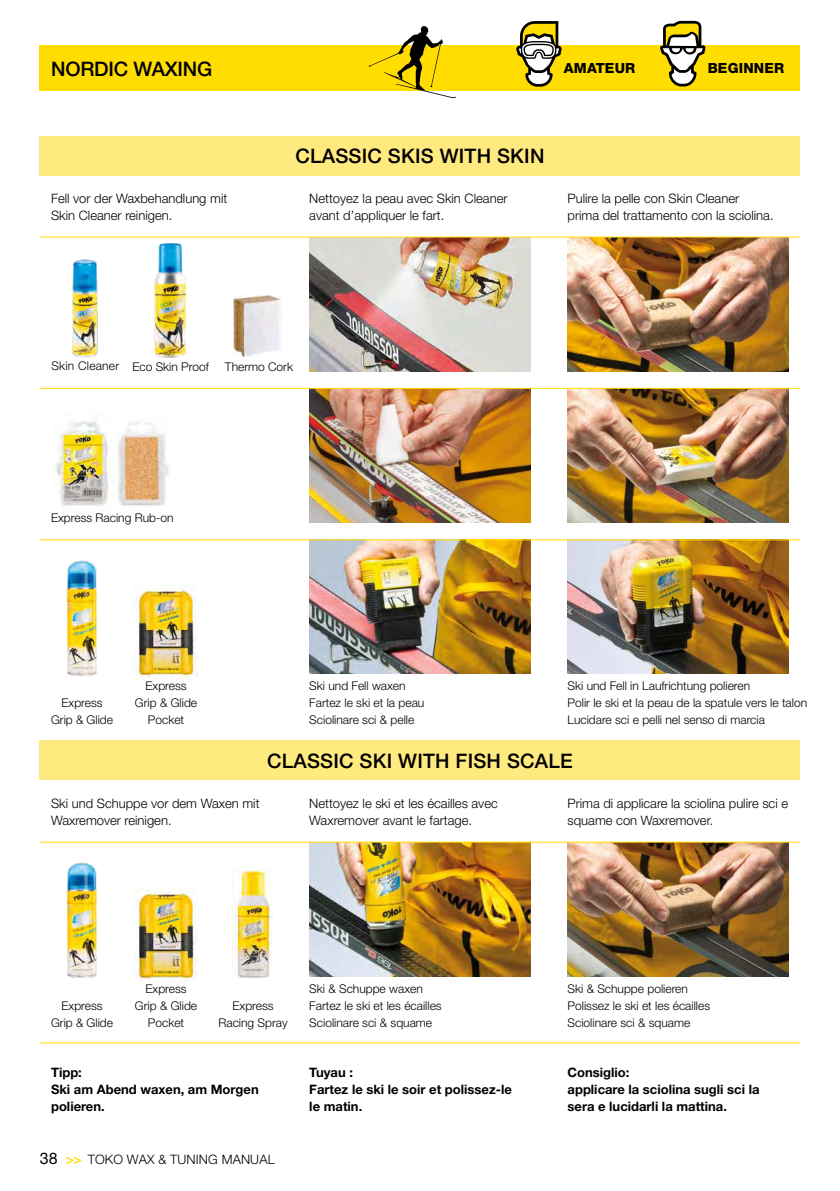
<style>
.page{position:relative;width:840px;height:1191px;background:#fff}
.page>*{position:absolute;margin:0;border:0;box-sizing:border-box;transform-origin:0 0}
.t1{font:500 20px "Helvetica Neue LT";letter-spacing:.01em;color:#000}
.t2{font:500 20px "Helvetica Neue LT";letter-spacing:-.01em;color:#000}
.t3{font:800 14px "Helvetica Neue LT";letter-spacing:.01em;color:#000}
.t4{font:300 13px/16.8px "Helvetica Neue LT";color:#000}
.t5{font:700 13px/16.8px "Helvetica Neue LT";color:#000}
.t6{font:300 12px/16.8px "Helvetica Neue LT";color:#000;text-align:center}
.t7{font:300 12px "Helvetica Neue LT";letter-spacing:.02em;color:#000}
.s1{font-weight:400;font-size:16px}
.s2{font-weight:500;font-size:14px;color:#fd0}
</style>
<div class="page">
<hr style="left:839px;top:0;width:1px;height:1190px;background:#fff8d9">
<img style="left:54px;top:412px;width:57px;height:94px">
<img style="left:117px;top:422px;width:52px;height:84px">
<div style="left:40px;top:136px;width:759px;height:39px;background:#ffea7f"></div>
<div style="left:40px;top:740px;width:759px;height:40px;background:#ffea7f"></div>
<img style="left:309px;top:237px;width:221px;height:134px">
<img style="left:567px;top:237px;width:221px;height:134px">
<img style="left:567px;top:389px;width:221px;height:133px">
<img style="left:567px;top:540px;width:221px;height:133px">
<img style="left:567px;top:842px;width:221px;height:134px">
<img style="left:309px;top:389px;width:221px;height:133px">
<img style="left:309px;top:540px;width:221px;height:133px">
<img style="left:309px;top:842px;width:221px;height:134px">
<hr style="left:40px;top:388px;width:759px;height:1px;background:#fd0">
<hr style="left:40px;top:236px;width:759px;height:1px;background:#fd0">
<hr style="left:40px;top:1042px;width:759px;height:1px;background:#fd0">
<hr style="left:40px;top:841px;width:759px;height:1px;background:#fd0">
<img style="left:67px;top:862px;width:30px;height:116px">
<img style="left:67px;top:560px;width:30px;height:116px">
<img style="left:134px;top:888px;width:63px;height:94px">
<img style="left:134px;top:585px;width:63px;height:94px">
<img style="left:233px;top:295px;width:48px;height:61px">
<img style="left:72px;top:259px;width:26px;height:99px">
<img style="left:233px;top:868px;width:39px;height:110px">
<div style="left:40px;top:45px;width:759px;height:46px;background:#fd0"></div>
<svg style="left:660px;top:21px;width:45px;height:66px"></svg>
<svg style="left:516px;top:21px;width:45px;height:66px"></svg>
<hr style="left:40px;top:539px;width:759px;height:1px;background:#fd0">
<svg style="left:369px;top:26px;width:87px;height:72px"></svg>
<img style="left:154px;top:243px;width:32px;height:115px">
<h1 class="t2" style="left:51px;top:57px;width:163px">NORDIC WAXING</h1>
<p class="t3" style="left:563px;top:59px;width:73px">AMATEUR</p>
<p class="t3" style="left:707px;top:59px;width:78px">BEGINNER</p>
<p class="t4" style="left:51px;top:190px;width:178px">Fell vor der Waxbehandlung mit<br>Skin Cleaner reinigen.</p>
<h1 class="t1" style="left:295px;top:144px;width:250px">CLASSIC SKIS WITH SKIN</h1>
<p class="t4" style="left:309px;top:190px;width:199px">Nettoyez la peau avec Skin Cleaner avant d’appliquer le fart.</p>
<p class="t4" style="left:567px;top:190px;width:207px">Pulire la pelle con Skin Cleaner prima del trattamento con la sciolina.</p>
<p class="t7" style="left:51px;top:359px;width:69px">Skin Cleaner</p>
<p class="t6" style="left:132px;top:358px;width:78px">Eco Skin Proof</p>
<p class="t6" style="left:225px;top:358px;width:70px">Thermo Cork</p>
<p class="t6" style="left:51px;top:509px;width:124px">Express Racing Rub-on</p>
<p class="t6" style="left:51px;top:694px;width:63px">Express<br>Grip &amp; Glide</p>
<p class="t6" style="left:135px;top:677px;width:64px">Express<br>Grip &amp; Glide<br>Pocket</p>
<p class="t6" style="left:309px;top:677px;width:116px;text-align:left">Ski und Fell waxen<br>Fartez le ski et la peau<br>Sciolinare sci &amp; pelle</p>
<p class="t6" style="left:567px;top:677px;width:241px;text-align:left">Ski und Fell in Laufrichtung polieren<br>Polir le ski et la peau de la spatule vers le talon<br>Lucidare sci e pelli nel senso di marcia</p>
<h1 class="t1" style="left:267px;top:749px;width:307px">CLASSIC SKI WITH FISH SCALE</h1>
<p class="t4" style="left:51px;top:794px;width:210px">Ski und Schuppe vor dem Waxen mit<br>Waxremover reinigen.</p>
<p class="t4" style="left:309px;top:794px;width:190px">Nettoyez le ski et les écailles avec<br>Waxremover avant le fartage.</p>
<p class="t4" style="left:567px;top:794px;width:222px">Prima di applicare la sciolina pulire sci e squame con Waxremover.</p>
<p class="t6" style="left:51px;top:996px;width:63px">Express<br>Grip &amp; Glide</p>
<p class="t6" style="left:135px;top:980px;width:64px">Express<br>Grip &amp; Glide<br>Pocket</p>
<p class="t6" style="left:218px;top:996px;width:71px">Express<br>Racing Spray</p>
<p class="t5" style="left:51px;top:1063px;width:209px">Tipp:<br>Ski am Abend waxen, am Morgen polieren.</p>
<p class="t4" style="left:40px;top:1150px;width:236px"><span class="s1">38</span> <span class="s2">&gt;&gt;</span> TOKO WAX &amp; TUNING MANUAL</p>
<p class="t6" style="left:309px;top:980px;width:134px;text-align:left">Ski &amp; Schuppe waxen<br>Fartez le ski et les écailles<br>Sciolinare sci &amp; squame</p>
<p class="t5" style="left:309px;top:1063px;width:204px">Tuyau :<br>Fartez le ski le soir et polissez-le le matin.</p>
<p class="t6" style="left:567px;top:980px;width:144px;text-align:left">Ski &amp; Schuppe polieren<br>Polissez le ski et les écailles<br>Sciolinare sci &amp; squame</p>
<p class="t5" style="left:567px;top:1063px;width:193px">Consiglio:<br>applicare la sciolina sugli sci la sera e lucidarli la mattina.</p>
</div>
